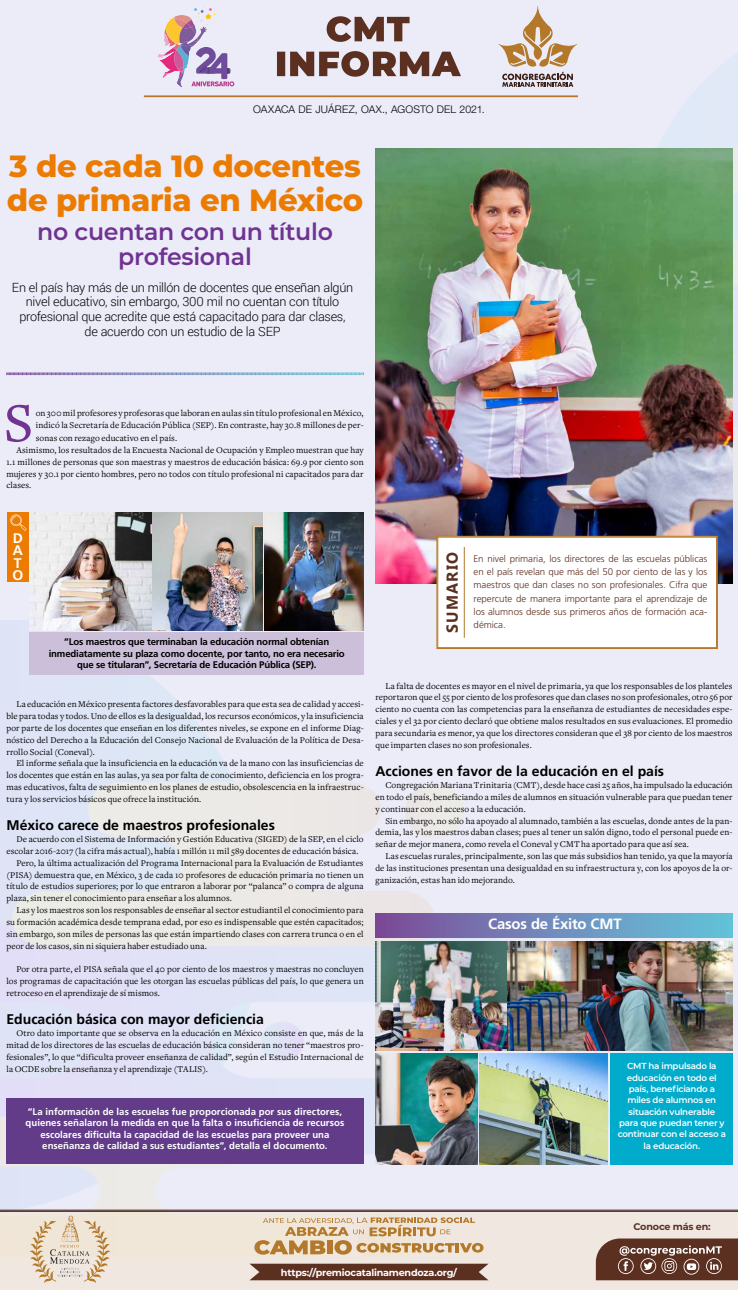
<style>
.page{position:relative;width:738px;height:1290px;background:#ebecf8}
.page>*{position:absolute;margin:0;border:0;box-sizing:border-box;transform-origin:0 0}
.t1{font:500 56.88px "Freight Text";color:#703391}
.t2{font:800 30.62px/33.2px "Montserrat";letter-spacing:-.01em;color:#ec7b01}
.t3{font:600 23.62px/24.5px "Montserrat";letter-spacing:-.01em;color:#703391;text-align:center}
.t4{font:700 15.75px "Gadugi";letter-spacing:.06em;color:#5c3021}
.t5{font:700 14.88px "Frutiger";letter-spacing:-.01em;color:#fff}
.t6{font:700 14px "Frutiger LT Std";color:#000}
.t7{font:700 14px/12.5px "Frutiger";color:#fff;text-align:justify}
.t8{font:300 12.69px/14.9px "Roboto";letter-spacing:-.02em;color:#000;text-align:center}
.t9{font:300 10.5px "Helvetica Neue LT Std";letter-spacing:.01em;color:#000}
.t10{font:300 9.62px/13.1px "Frutiger";letter-spacing:-.005em;color:#5c3021;text-align:justify}
.t11{font:700 9.62px/11.5px "Frutiger";color:#fff;text-align:center}
.t12{font:700 9.62px/11.5px "Frutiger";letter-spacing:-.02em;color:#000;text-align:center}
.t13{font:700 9.62px "Montserrat";letter-spacing:-.025em;color:#fff}
.t14{font:700 9.62px "Montserrat";letter-spacing:-.02em;color:#5c3021}
.t15{font:9.19px/11.8px "Freight Text";letter-spacing:.01em;color:#000;text-align:justify}
.t16{font:600 8.75px/11.4px "Montserrat";letter-spacing:-.03em;color:#fff;text-align:center}
</style>
<div class="page">
<img style="left:0;top:621px;width:610px;height:589px">
<img style="left:375px;top:149px;width:358px;height:435px">
<hr style="left:144px;top:95px;width:434px;height:2px;background:#b37829">
<svg style="left:277px;top:51px;width:184px;height:26px"></svg>
<svg style="left:327px;top:16px;width:83px;height:26px"></svg>
<svg style="left:498px;top:6px;width:79px;height:81px"></svg>
<svg style="left:158px;top:6px;width:76px;height:81px"></svg>
<div style="left:0;top:1210px;width:738px;height:80px;background:#efe7e0"></div>
<svg style="left:30px;top:1215px;width:80px;height:68px"></svg>
<svg style="left:596px;top:1238px;width:142px;height:42px;background:#744f42"></svg>
<svg style="left:254px;top:1217px;width:229px;height:37px"></svg>
<svg style="left:249px;top:1263px;width:240px;height:17px;background:#683f31"></svg>
<hr style="left:0;top:1211px;width:738px;height:1px;background:#3b1f17">
<hr style="left:0;top:1210px;width:738px;height:1px;background:#3b1f17">
<svg style="left:6px;top:372px;width:358px;height:4px"></svg>
<div style="left:436px;top:536px;width:282px;height:113px;background:#fff"></div>
<div style="left:438px;top:537px;width:279px;height:111px;border:1px solid #b37829"></div>
<div style="left:7px;top:512px;width:22px;height:70px;background:#ec7b01"></div>
<svg style="left:10px;top:514px;width:16px;height:17px"></svg>
<div style="left:29px;top:632px;width:335px;height:43px;background:#ccbfd9"></div>
<hr style="left:464px;top:547px;width:1px;height:91px;background:#b37829">
<div style="left:375px;top:913px;width:358px;height:24px;background:linear-gradient(to right,#7d4c99,#63c7dc)"></div>
<img style="left:375px;top:941px;width:131px;height:109px">
<img style="left:375px;top:1053px;width:232px;height:111px">
<img style="left:508px;top:941px;width:225px;height:109px">
<div style="left:6px;top:1098px;width:357px;height:66px;background:#623c89"></div>
<div style="left:610px;top:1053px;width:123px;height:111px;background:#00abcc"></div>
<img style="left:29px;top:512px;width:122px;height:118px">
<img style="left:264px;top:512px;width:100px;height:118px">
<img style="left:153px;top:512px;width:109px;height:118px">
<p class="t9" style="left:253px;top:103px;width:233px">OAXACA DE JUÁREZ, OAX., AGOSTO DEL 2021.</p>
<h2 class="t2" style="left:7px;top:148px;width:358px">3 de cada 10 docentes de primaria en México</h2>
<h3 class="t3" style="left:37px;top:219px;width:297px">no cuentan con un título profesional</h3>
<h3 class="t8" style="left:12px;top:279px;width:343px">En el país hay más de un millón de docentes que enseñan algún nivel educativo, sin embargo, 300 mil no cuentan con título profesional que acredite que está capacitado para dar clases, de acuerdo con un estudio de la SEP</h3>
<h1 class="t1" style="left:4px;top:392px;width:31px">S</h1>
<p class="t15" style="left:36px;top:407px;width:329px;line-height:12.7px">on 300 mil profesores y profesoras que laboran en aulas sin título profesional en México, indicó la Secretaría de Educación Pública (SEP). En contraste, hay 30.8 millones de per&shy;sonas con rezago educativo en el país.</p>
<p class="t15" style="left:6px;top:444px;width:359px;text-indent:10px">Asimismo, los resultados de la Encuesta Nacional de Ocupación y Empleo muestran que hay 1.1 millones de personas que son maestras y maestros de educación básica: 69.9 por ciento son mujeres y 30.1 por ciento hombres, pero no todos con título profesional ni capacitados para dar clases.</p>
<h3 class="t7" style="left:12px;top:531px;width:12px">D A T O</h3>
<p class="t12" style="left:49px;top:636px;width:297px">“Los maestros que terminaban la educación normal obtenían inmediatamente su plaza como docente, por tanto, no era necesario que se titularan”, Secretaría de Educación Pública (SEP).</p>
<p class="t15" style="left:6px;top:698px;width:359px;text-indent:10px">La educación en México presenta factores desfavorables para que esta sea de calidad y accesi&shy;ble para todas y todos. Uno de ellos es la desigualdad, los recursos económicos, y la insuficiencia por parte de los docentes que enseñan en los diferentes niveles, se expone en el informe Diag&shy;nóstico del Derecho a la Educación del Consejo Nacional de Evaluación de la Política de Desa&shy;rrollo Social (Coneval).</p>
<p class="t15" style="left:6px;top:757px;width:359px;text-indent:10px">El informe señala que la insuficiencia en la educación va de la mano con las insuficiencias de los docentes que están en las aulas, ya sea por falta de conocimiento, deficiencia en los progra&shy;mas educativos, falta de seguimiento en los planes de estudio, obsolescencia en la infraestruc&shy;tura y los servicios básicos que ofrece la institución.</p>
<h3 class="t6" style="left:6px;top:817px;width:270px">México carece de maestros profesionales</h3>
<p class="t15" style="left:16px;top:833px;width:349px">De acuerdo con el Sistema de Información y Gestión Educativa (SIGED) de la SEP, en el ciclo</p>
<p class="t15" style="left:6px;top:845px;width:354px">escolar 2016-2017 (la cifra más actual), había 1 millón 11 mil 589 docentes de educación básica.</p>
<p class="t15" style="left:16px;top:857px;width:349px">Pero, la última actualización del Programa Internacional para la Evaluación de Estudiantes</p>
<p class="t15" style="left:6px;top:869px;width:359px">(PISA) demuestra que, en México, 3 de cada 10 profesores de educación primaria no tienen un</p>
<p class="t15" style="left:6px;top:881px;width:359px">título de estudios superiores; por lo que entraron a laborar por “palanca” o compra de alguna</p>
<p class="t15" style="left:6px;top:892px;width:227px">plaza, sin tener el conocimiento para enseñar a los alumnos.</p>
<p class="t15" style="left:16px;top:904px;width:349px">Las y los maestros son los responsables de enseñar al sector estudiantil el conocimiento para</p>
<p class="t15" style="left:6px;top:916px;width:359px">su formación académica desde temprana edad, por eso es indispensable que estén capacitados;</p>
<p class="t15" style="left:6px;top:928px;width:359px">sin embargo, son miles de personas las que están impartiendo clases con carrera trunca o en el</p>
<p class="t15" style="left:6px;top:940px;width:202px">peor de los casos, sin ni siquiera haber estudiado una.</p>
<p class="t15" style="left:6px;top:963px;width:359px;text-indent:10px">Por otra parte, el PISA señala que el 40 por ciento de los maestros y maestras no concluyen los programas de capacitación que les otorgan las escuelas públicas del país, lo que genera un retroceso en el aprendizaje de sí mismos.</p>
<h3 class="t6" style="left:6px;top:1011px;width:259px">Educación básica con mayor deficiencia</h3>
<p class="t15" style="left:6px;top:1027px;width:359px;text-indent:10px">Otro dato importante que se observa en la educación en México consiste en que, más de la mitad de los directores de las escuelas de educación básica consideran no tener “maestros pro&shy;fesionales”, lo que “dificulta proveer enseñanza de calidad”, según el Estudio Internacional de la OCDE sobre la enseñanza y el aprendizaje (TALIS).</p>
<p class="t11" style="left:26px;top:1105px;width:320px">“La información de las escuelas fue proporcionada por sus directores, quienes señalaron la medida en que la falta o insuficiencia de recursos escolares dificulta la capacidad de las escuelas para proveer una enseñanza de calidad a sus estudiantes”, detalla el documento.</p>
<h3 class="t4" style="left:443px;top:632px;width:82px;rotate:-90deg">SUMARIO</h3>
<p class="t10" style="left:474px;top:552px;width:235px">En nivel primaria, los directores de las escuelas públicas en el país revelan que más del 50 por ciento de las y los maestros que dan clases no son profesionales. Cifra que repercute de manera importante para el aprendizaje de los alumnos desde sus primeros años de formación aca&shy;démica.</p>
<p class="t15" style="left:375px;top:680px;width:359px;text-indent:10px">La falta de docentes es mayor en el nivel de primaria, ya que los responsables de los planteles reportaron que el 55 por ciento de los profesores que dan clases no son profesionales, otro 56 por ciento no cuenta con las competencias para la enseñanza de estudiantes de necesidades espe&shy;ciales y el 32 por ciento declaró que obtiene malos resultados en sus evaluaciones. El promedio para secundaria es menor, ya que los directores consideran que el 38 por ciento de los maestros que imparten clases no son profesionales.</p>
<h3 class="t6" style="left:375px;top:763px;width:290px">Acciones en favor de la educación en el país</h3>
<p class="t15" style="left:375px;top:779px;width:359px;text-indent:10px">Congregación Mariana Trinitaria (CMT), desde hace casi 25 años, ha impulsado la educación en todo el país, beneficiando a miles de alumnos en situación vulnerable para que puedan tener y continuar con el acceso a la educación.</p>
<p class="t15" style="left:375px;top:815px;width:359px;text-indent:10px">Sin embargo, no sólo ha apoyado al alumnado, también a las escuelas, donde antes de la pan&shy;demia, las y los maestros daban clases; pues al tener un salón digno, todo el personal puede en&shy;señar de mejor manera, como revela el Coneval y CMT ha aportado para que así sea.</p>
<p class="t15" style="left:375px;top:850px;width:359px;text-indent:10px">Las escuelas rurales, principalmente, son las que más subsidios han tenido, ya que la mayoría de las instituciones presentan una desigualdad en su infraestructura y, con los apoyos de la or&shy;ganización, estas han ido mejorando.</p>
<h3 class="t5" style="left:488px;top:915px;width:135px">Casos de Éxito CMT</h3>
<p class="t16" style="left:618px;top:1060px;width:110px">CMT ha impulsado la educación en todo el país, beneficiando a miles de alumnos en situación vulnerable<br>para que puedan tener y continuar con el acceso a la educación.</p>
<p class="t14" style="left:633px;top:1220px;width:79px">Conoce más en:</p>
<p class="t13" style="left:281px;top:1265px;width:178px">https://premiocatalinamendoza.org/</p>
</div>
